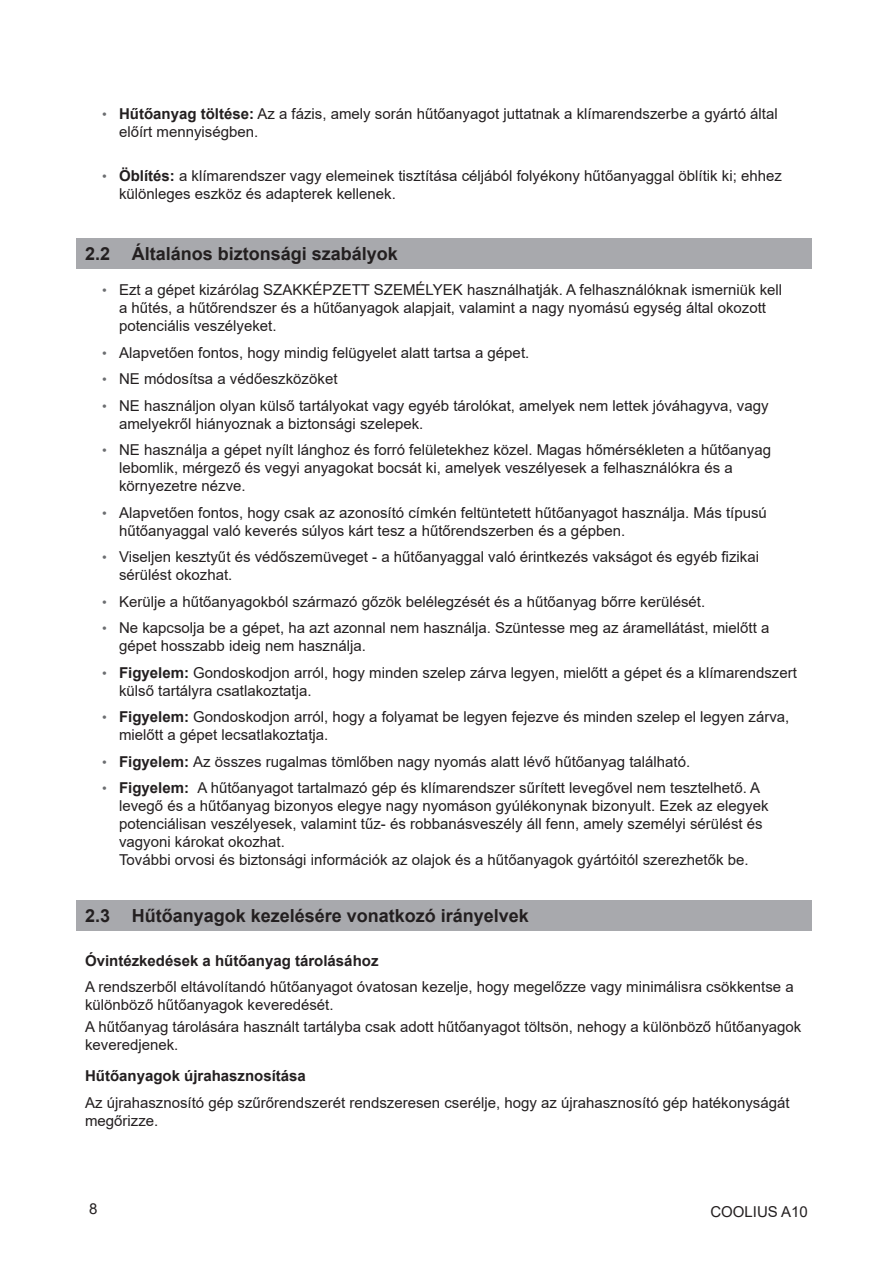
<style>
.page{position:relative;width:893px;height:1263px;background:#fff}
.page>*{position:absolute;margin:0;border:0;box-sizing:border-box;transform-origin:0 0}
.t1{font:700 18px "Arial";color:#231f20}
.t2{font:15px/18px "Arial";color:#231f20}
.t3{font:700 15px "Arial";color:#231f20}
.s1{font-size:13.5px;color:#6c6e71}
.s2{font-weight:700}
</style>
<div class="page">
<div style="left:77px;top:239px;width:735px;height:30px;background:#a8a9ad"></div>
<div style="left:77px;top:900px;width:735px;height:30px;background:#a8a9ad"></div>
<p class="t2" style="left:119px;top:105px;width:660px;text-indent:-17px"><span class="s1">•</span> <span class="s2">Hűtőanyag töltése:</span> Az a fázis, amely során hűtőanyagot juttatnak a klímarendszerbe a gyártó által előírt mennyiségben.</p>
<p class="t2" style="left:119px;top:167px;width:664px;text-indent:-17px"><span class="s1">•</span> <span class="s2">Öblítés:</span> a klímarendszer vagy elemeinek tisztítása céljából folyékony hűtőanyaggal öblítik ki; ehhez különleges eszköz és adapterek kellenek.</p>
<p class="t1" style="left:85px;top:241px;width:314px">2.2 Általános biztonsági szabályok</p>
<p class="t2" style="left:119px;top:281px;width:665px;text-indent:-17px"><span class="s1">•</span> Ezt a gépet kizárólag SZAKKÉPZETT SZEMÉLYEK használhatják. A felhasználóknak ismerniük kell a hűtés, a hűtőrendszer és a hűtőanyagok alapjait, valamint a nagy nyomású egység által okozott potenciális veszélyeket.</p>
<p class="t2" style="left:102px;top:343px;width:429px"><span class="s1">•</span> Alapvetően fontos, hogy mindig felügyelet alatt tartsa a gépet.</p>
<p class="t2" style="left:102px;top:370px;width:237px"><span class="s1">•</span> NE módosítsa a védőeszközöket</p>
<p class="t2" style="left:119px;top:396px;width:651px;text-indent:-17px"><span class="s1">•</span> NE használjon olyan külső tartályokat vagy egyéb tárolókat, amelyek nem lettek jóváhagyva, vagy amelyekről hiányoznak a biztonsági szelepek.</p>
<p class="t2" style="left:119px;top:441px;width:653px;text-indent:-17px"><span class="s1">•</span> NE használja a gépet nyílt lánghoz és forró felületekhez közel. Magas hőmérsékleten a hűtőanyag lebomlik, mérgező és vegyi anyagokat bocsát ki, amelyek veszélyesek a felhasználókra és a környezetre nézve.</p>
<p class="t2" style="left:119px;top:503px;width:649px;text-indent:-17px"><span class="s1">•</span> Alapvetően fontos, hogy csak az azonosító címkén feltüntetett hűtőanyagot használja. Más típusú hűtőanyaggal való keverés súlyos kárt tesz a hűtőrendszerben és a gépben.</p>
<p class="t2" style="left:119px;top:548px;width:642px;text-indent:-17px"><span class="s1">•</span> Viseljen kesztyűt és védőszemüveget - a hűtőanyaggal való érintkezés vakságot és egyéb fizikai sérülést okozhat.</p>
<p class="t2" style="left:102px;top:592px;width:605px"><span class="s1">•</span> Kerülje a hűtőanyagokból származó gőzök belélegzését és a hűtőanyag bőrre kerülését.</p>
<p class="t2" style="left:119px;top:619px;width:652px;text-indent:-17px"><span class="s1">•</span> Ne kapcsolja be a gépet, ha azt azonnal nem használja. Szüntesse meg az áramellátást, mielőtt a gépet hosszabb ideig nem használja.</p>
<p class="t2" style="left:119px;top:663px;width:679px;text-indent:-17px"><span class="s1">•</span> <span class="s2">Figyelem:</span> Gondoskodjon arról, hogy minden szelep zárva legyen, mielőtt a gépet és a klímarendszert külső tartályra csatlakoztatja.</p>
<p class="t2" style="left:119px;top:708px;width:672px;text-indent:-17px"><span class="s1">•</span> <span class="s2">Figyelem:</span> Gondoskodjon arról, hogy a folyamat be legyen fejezve és minden szelep el legyen zárva, mielőtt a gépet lecsatlakoztatja.</p>
<p class="t2" style="left:102px;top:752px;width:590px"><span class="s1">•</span> <span class="s2">Figyelem:</span> Az összes rugalmas tömlőben nagy nyomás alatt lévő hűtőanyag található.</p>
<p class="t2" style="left:119px;top:779px;width:651px;text-indent:-17px"><span class="s1">•</span> <span class="s2">Figyelem:</span> A hűtőanyagot tartalmazó gép és klímarendszer sűrített levegővel nem tesztelhető. A levegő és a hűtőanyag bizonyos elegye nagy nyomáson gyúlékonynak bizonyult. Ezek az elegyek potenciálisan veszélyesek, valamint tűz- és robbanásveszély áll fenn, amely személyi sérülést és vagyoni károkat okozhat.<br>További orvosi és biztonsági információk az olajok és a hűtőanyagok gyártóitól szerezhetők be.</p>
<p class="t1" style="left:85px;top:903px;width:445px">2.3 Hűtőanyagok kezelésére vonatkozó irányelvek</p>
<p class="t3" style="left:85px;top:950px;width:295px">Óvintézkedések a hűtőanyag tárolásához</p>
<p class="t2" style="left:85px;top:978px;width:710px">A rendszerből eltávolítandó hűtőanyagot óvatosan kezelje, hogy megelőzze vagy minimálisra csökkentse a különböző hűtőanyagok keveredését.</p>
<p class="t2" style="left:85px;top:1018px;width:718px">A hűtőanyag tárolására használt tartályba csak adott hűtőanyagot töltsön, nehogy a különböző hűtőanyagok keveredjenek.</p>
<p class="t3" style="left:85px;top:1065px;width:222px">Hűtőanyagok újrahasznosítása</p>
<p class="t2" style="left:85px;top:1093px;width:706px">Az újrahasznosító gép szűrőrendszerét rendszeresen cserélje, hogy az újrahasznosító gép hatékonyságát megőrizze.</p>
<p class="t2" style="left:89px;top:1200px;width:10px">8</p>
<p class="t2" style="left:710px;top:1202px;width:99px">COOLIUS A10</p>
</div>
